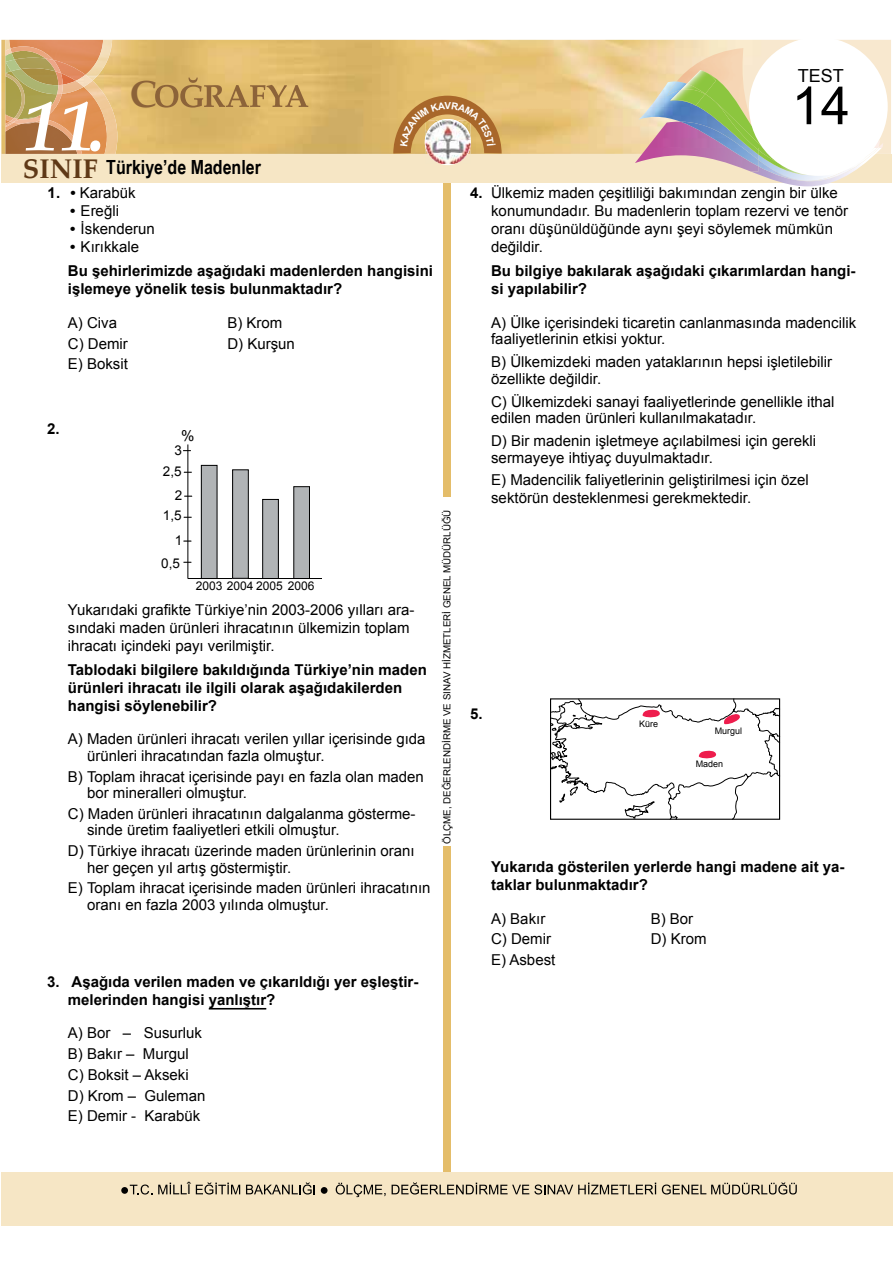
<style>
.page{position:relative;width:893px;height:1263px;background:#fff}
.page>*{position:absolute;margin:0;border:0;box-sizing:border-box;transform-origin:0 0}
.t1{font:italic 700 72px "Palatino";color:#fff}
.t2{font:52.5px "Arial";color:#000}
.t3{font:700 37.5px "Palatino Linotype";color:#8c6339}
.t4{font:700 27px "Palatino";color:#5f3917}
.t5{font:700 19.5px "Arial Narrow";color:#000}
.t6{font:18px "Arial";color:#000}
.t7{font:15px/16.5px "Arial";color:#000}
.t8{font:700 15px/18px "Arial";color:#000}
.t9{font:13.5px "Arial";color:#000}
.t10{font:12px "Arial";color:#000}
.t11{font:9.75px "Arial";color:#000}
.t12{font:9px "Arial";color:#000}
.s1{font-weight:700}
.s2{font-weight:400}
</style>
<div class="page">
<div style="left:443px;top:846px;width:8px;height:349px;background:#e4bd6a"></div>
<div style="left:443px;top:148px;width:8px;height:348px;background:#e4bd6a"></div>
<img style="left:1px;top:40px;width:890px;height:114px">
<div style="left:1px;top:1172px;width:891px;height:54px;background:#f6e6c5"></div>
<svg style="left:130px;top:1184px;width:22px;height:10px"></svg>
<svg style="left:158px;top:1182px;width:29px;height:12px"></svg>
<svg style="left:196px;top:1182px;width:44px;height:12px"></svg>
<svg style="left:246px;top:1182px;width:69px;height:12px"></svg>
<svg style="left:336px;top:1183px;width:50px;height:14px"></svg>
<svg style="left:392px;top:1182px;width:264px;height:12px"></svg>
<svg style="left:662px;top:1182px;width:135px;height:12px"></svg>
<div style="left:121px;top:1187px;width:7px;height:7px;background:#000;border-radius:50%"></div>
<div style="left:321px;top:1187px;width:7px;height:7px;background:#000;border-radius:50%"></div>
<img style="left:62px;top:94px;width:22px;height:60px">
<img style="left:84px;top:81px;width:33px;height:73px">
<img style="left:5px;top:40px;width:107px;height:41px">
<img style="left:63px;top:81px;width:21px;height:13px">
<img style="left:76px;top:75px;width:16px;height:12px">
<img style="left:5px;top:119px;width:77px;height:35px">
<img style="left:21px;top:58px;width:34px;height:11px">
<img style="left:15px;top:69px;width:42px;height:25px">
<img style="left:15px;top:60px;width:6px;height:11px">
<img style="left:25px;top:94px;width:37px;height:27px">
<img style="left:10px;top:46px;width:43px;height:14px">
<img style="left:55px;top:71px;width:8px;height:14px">
<img style="left:45px;top:59px;width:16px;height:14px">
<svg style="left:5px;top:49px;width:10px;height:24px"></svg>
<svg style="left:57px;top:85px;width:6px;height:9px"></svg>
<img style="left:35px;top:118px;width:8px;height:6px">
<img style="left:5px;top:73px;width:20px;height:45px">
<svg style="left:5px;top:118px;width:30px;height:9px"></svg>
<svg style="left:155px;top:78px;width:153px;height:30px;background:#c7a15c"></svg>
<div style="left:1px;top:154px;width:891px;height:28px;background:#f6e6c5"></div>
<img style="left:677px;top:48px;width:86px;height:33px">
<img style="left:751px;top:148px;width:131px;height:38px">
<img style="left:635px;top:148px;width:123px;height:25px">
<img style="left:638px;top:81px;width:242px;height:67px">
<img style="left:667px;top:82px;width:20px;height:14px">
<img style="left:758px;top:148px;width:121px;height:33px">
<img style="left:728px;top:148px;width:30px;height:18px">
<img style="left:716px;top:73px;width:41px;height:21px">
<img style="left:758px;top:154px;width:76px;height:21px">
<img style="left:670px;top:94px;width:80px;height:54px">
<img style="left:857px;top:149px;width:17px;height:16px">
<svg style="left:705px;top:94px;width:10px;height:8px"></svg>
<svg style="left:750px;top:148px;width:17px;height:6px"></svg>
<img style="left:715px;top:102px;width:47px;height:46px">
<img style="left:687px;top:70px;width:29px;height:24px">
<img style="left:670px;top:89px;width:35px;height:17px">
<img style="left:681px;top:84px;width:24px;height:10px">
<div style="left:749px;top:37px;width:139px;height:139px;background:#fff;border-radius:50%"></div>
<img style="left:428px;top:154px;width:39px;height:10px">
<hr style="left:209px;top:1008px;width:57px;height:1px;background:#000">
<hr style="left:188px;top:578px;width:133px;height:1px;background:#000">
<hr style="left:187px;top:444px;width:1px;height:134px;background:#000">
<div style="left:201px;top:465px;width:16px;height:113px;background:#b1b4b6"></div>
<div style="left:201px;top:465px;width:16px;height:114px;border:1px solid #000"></div>
<div style="left:233px;top:470px;width:15px;height:108px;background:#b1b4b6"></div>
<div style="left:232px;top:469px;width:17px;height:110px;border:1px solid #000"></div>
<div style="left:263px;top:499px;width:15px;height:79px;background:#b1b4b6"></div>
<div style="left:262px;top:499px;width:17px;height:80px;border:1px solid #000"></div>
<div style="left:294px;top:487px;width:15px;height:91px;background:#b1b4b6"></div>
<div style="left:293px;top:486px;width:17px;height:93px;border:1px solid #000"></div>
<svg style="left:550px;top:698px;width:231px;height:122px"></svg>
<svg style="left:393px;top:96px;width:109px;height:58px;background:#c79c67"></svg>
<h3 class="t3" style="left:130px;top:68px;width:29px">C</h3>
<h1 class="t1" style="left:23px;top:66px;width:84px">11.</h1>
<h3 class="t4" style="left:23px;top:145px;width:77px">SINIF</h3>
<h3 class="t5" style="left:106px;top:152px;width:156px">Türkiye’de Madenler</h3>
<p class="t7" style="left:48px;top:185px;width:90px"><span class="s1">1. •</span> Karabük</p>
<p class="t7" style="left:70px;top:203px;width:50px"><span class="s1">•</span> Ereğli</p>
<p class="t7" style="left:70px;top:221px;width:86px"><span class="s1">•</span> İskenderun</p>
<p class="t8" style="left:68px;top:235px;width:367px;line-height:24.3px">• <span class="s2">Kırıkkale<br></span>Bu şehirlerimizde aşağıdaki madenlerden hangisini</p>
<p class="t8" style="left:68px;top:281px;width:276px">işlemeye yönelik tesis bulunmaktadır?</p>
<p class="t7" style="left:68px;top:315px;width:51px">A) Civa</p>
<p class="t7" style="left:227px;top:315px;width:57px">B) Krom</p>
<p class="t7" style="left:68px;top:335px;width:61px">C) Demir</p>
<p class="t7" style="left:227px;top:335px;width:69px">D) Kurşun</p>
<p class="t7" style="left:68px;top:356px;width:62px">E) Boksit</p>
<p class="t8" style="left:47px;top:420px;width:14px">2.</p>
<p class="t7" style="left:181px;top:428px;width:15px">%</p>
<p class="t9" style="left:175px;top:442px;width:9px">3</p>
<p class="t9" style="left:163px;top:462px;width:20px">2,5</p>
<p class="t9" style="left:175px;top:487px;width:9px">2</p>
<p class="t9" style="left:163px;top:507px;width:20px">1,5</p>
<p class="t9" style="left:175px;top:532px;width:9px">1</p>
<p class="t9" style="left:161px;top:555px;width:20px">0,5</p>
<p class="t10" style="left:196px;top:578px;width:120px">2003 2004 2005 2006</p>
<p class="t7" style="left:68px;top:600px;width:348px;line-height:18px">Yukarıdaki grafikte Türkiye’nin 2003-2006 yılları ara&shy;sındaki maden ürünleri ihracatının ülkemizin toplam ihracatı içindeki payı verilmiştir.</p>
<p class="t8" style="left:68px;top:661px;width:361px">Tablodaki bilgilere bakıldığında Türkiye’nin maden ürünleri ihracatı ile ilgili olarak aşağıdakilerden hangisi söylenebilir?</p>
<p class="t7" style="left:87px;top:731px;width:340px;text-indent:-19px">A) Maden ürünleri ihracatı verilen yıllar içerisinde gıda ürünleri ihracatından fazla olmuştur.</p>
<p class="t7" style="left:87px;top:768px;width:338px;text-indent:-19px">B) Toplam ihracat içerisinde payı en fazla olan maden bor mineralleri olmuştur.</p>
<p class="t7" style="left:87px;top:805px;width:330px;text-indent:-19px">C) Maden ürünleri ihracatının dalgalanma gösterme&shy;sinde üretim faaliyetleri etkili olmuştur.</p>
<p class="t7" style="left:87px;top:843px;width:329px;text-indent:-19px">D) Türkiye ihracatı üzerinde maden ürünlerinin oranı her geçen yıl artış göstermiştir.</p>
<p class="t7" style="left:87px;top:880px;width:345px;text-indent:-19px">E) Toplam ihracat içerisinde maden ürünleri ihracatının oranı en fazla 2003 yılında olmuştur.</p>
<p class="t11" style="left:441px;top:844px;width:336px;rotate:-90deg">ÖLÇME, DEĞERLENDİRME VE SINAV HİZMETLERİ GENEL MÜDÜRLÜĞÜ</p>
<p class="t8" style="left:68px;top:973px;width:352px;text-indent:-21px">3. Aşağıda verilen maden ve çıkarıldığı yer eşleştir&shy;melerinden hangisi yanlıştır?</p>
<p class="t7" style="left:68px;top:1023px;width:139px;line-height:20.7px">A) Bor – Susurluk<br>B) Bakır – Murgul<br>C) Boksit – Akseki<br>D) Krom – Guleman<br>E) Demir - Karabük</p>
<p class="t6" style="left:798px;top:64px;width:48px">TEST</p>
<h2 class="t2" style="left:792px;top:71px;width:60px">14</h2>
<p class="t7" style="left:491px;top:184px;width:358px;line-height:18px;text-indent:-21px"><span class="s1">4.</span> Ülkemiz maden çeşitliliği bakımından zengin bir ülke konumundadır. Bu madenlerin toplam rezervi ve tenör oranı düşünüldüğünde aynı şeyi söylemek mümkün değildir.</p>
<p class="t8" style="left:491px;top:263px;width:366px">Bu bilgiye bakılarak aşağıdaki çıkarımlardan hangi&shy;si yapılabilir?</p>
<p class="t7" style="left:491px;top:314px;width:367px">A) Ülke içerisindeki ticaretin canlanmasında madencilik faaliyetlerinin etkisi yoktur.</p>
<p class="t7" style="left:491px;top:354px;width:342px">B) Ülkemizdeki maden yataklarının hepsi işletilebilir özellikte değildir.</p>
<p class="t7" style="left:491px;top:393px;width:345px">C) Ülkemizdeki sanayi faaliyetlerinde genellikle ithal edilen maden ürünleri kullanılmakatadır.</p>
<p class="t7" style="left:491px;top:433px;width:327px">D) Bir madenin işletmeye açılabilmesi için gerekli sermayeye ihtiyaç duyulmaktadır.</p>
<p class="t7" style="left:491px;top:471px;width:319px;line-height:18px">E) Madencilik faliyetlerinin geliştirilmesi için özel sektörün desteklenmesi gerekmektedir.</p>
<p class="t8" style="left:470px;top:705px;width:14px">5.</p>
<p class="t12" style="left:639px;top:718px;width:21px">Küre</p>
<p class="t12" style="left:715px;top:725px;width:29px">Murgul</p>
<p class="t12" style="left:696px;top:758px;width:29px">Maden</p>
<p class="t8" style="left:491px;top:858px;width:355px">Yukarıda gösterilen yerlerde hangi madene ait ya&shy;taklar bulunmaktadır?</p>
<p class="t7" style="left:491px;top:910px;width:56px">A) Bakır</p>
<p class="t7" style="left:651px;top:910px;width:44px">B) Bor</p>
<p class="t7" style="left:491px;top:931px;width:61px">C) Demir</p>
<p class="t7" style="left:651px;top:931px;width:57px">D) Krom</p>
<p class="t7" style="left:491px;top:952px;width:66px">E) Asbest</p>
<p class="t9" style="left:187px;top:1181px;width:5px">Î</p>
</div>
